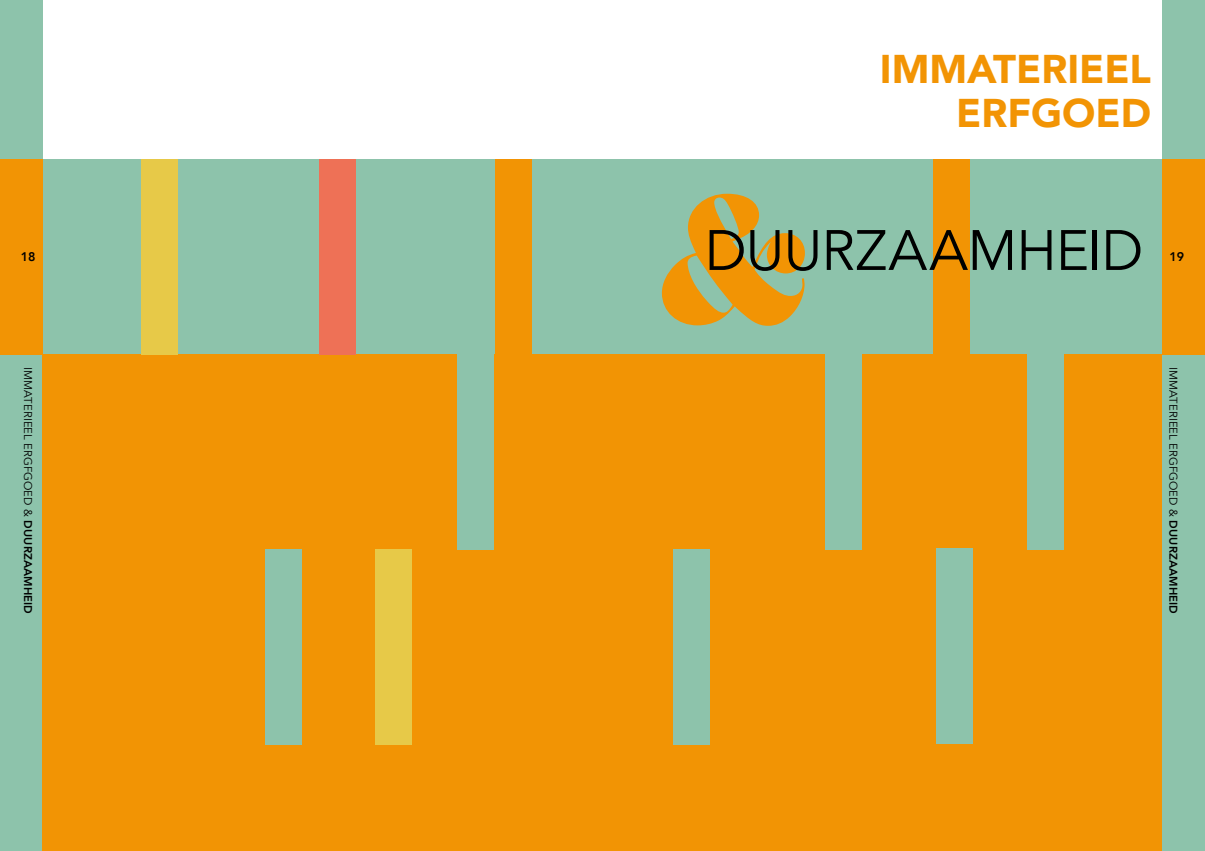
<style>
.page{position:relative;width:1205px;height:851px;background:#fff}
.page>*{position:absolute;margin:0;border:0;box-sizing:border-box;transform-origin:0 0}
.t1{font:190.12px "Didoni URWD";color:#f29404}
.t2{font:56.25px "Avenir";letter-spacing:-.015em;color:#000}
.t3{font:900 40px "Avenir";color:#f29404}
.t4{font:800 12.5px "Avenir";color:#000}
.t5{font:11.25px "Avenir";letter-spacing:.01em;color:#000}
.s1{font-weight:800}
</style>
<div class="page">
<div style="left:0;top:0;width:43px;height:850px;background:#8dc3ab"></div>
<div style="left:1162px;top:0;width:43px;height:850px;background:#8dc3ab"></div>
<div style="left:0;top:159px;width:1162px;height:195px;background:#8dc3ab"></div>
<div style="left:43px;top:354px;width:1119px;height:496px;background:#f29404"></div>
<div style="left:141px;top:159px;width:36px;height:195px;background:#e7c948"></div>
<div style="left:319px;top:159px;width:36px;height:195px;background:#ee7156"></div>
<div style="left:495px;top:159px;width:36px;height:195px;background:#f29404"></div>
<div style="left:265px;top:549px;width:36px;height:195px;background:#8dc3ab"></div>
<div style="left:457px;top:354px;width:36px;height:195px;background:#8dc3ab"></div>
<div style="left:376px;top:549px;width:36px;height:195px;background:#e7c948"></div>
<div style="left:934px;top:159px;width:36px;height:195px;background:#f29404"></div>
<div style="left:673px;top:549px;width:36px;height:195px;background:#8dc3ab"></div>
<div style="left:937px;top:548px;width:36px;height:195px;background:#8dc3ab"></div>
<div style="left:826px;top:354px;width:36px;height:195px;background:#8dc3ab"></div>
<div style="left:1028px;top:354px;width:36px;height:195px;background:#8dc3ab"></div>
<div style="left:0;top:159px;width:43px;height:195px;background:#f29404"></div>
<div style="left:1162px;top:159px;width:43px;height:195px;background:#f29404"></div>
<p class="t3" style="left:880px;top:34px;width:273px">IMMATERIEEL</p>
<p class="t3" style="left:956px;top:79px;width:196px">ERFGOED</p>
<p class="t1" style="left:655px;top:148px;width:157px">&amp;</p>
<p class="t2" style="left:705px;top:217px;width:440px">DUURZAAMHEID</p>
<p class="t4" style="left:21px;top:246px;width:16px">18</p>
<p class="t4" style="left:1169px;top:246px;width:16px">19</p>
<p class="t5" style="left:35px;top:367px;width:248px;rotate:90deg">IMMATERIEEL ERGFGOED &amp; <span class="s1">DUURZAAMHEID</span></p>
<p class="t5" style="left:1180px;top:367px;width:248px;rotate:90deg">IMMATERIEEL ERGFGOED &amp; <span class="s1">DUURZAAMHEID</span></p>
</div>
